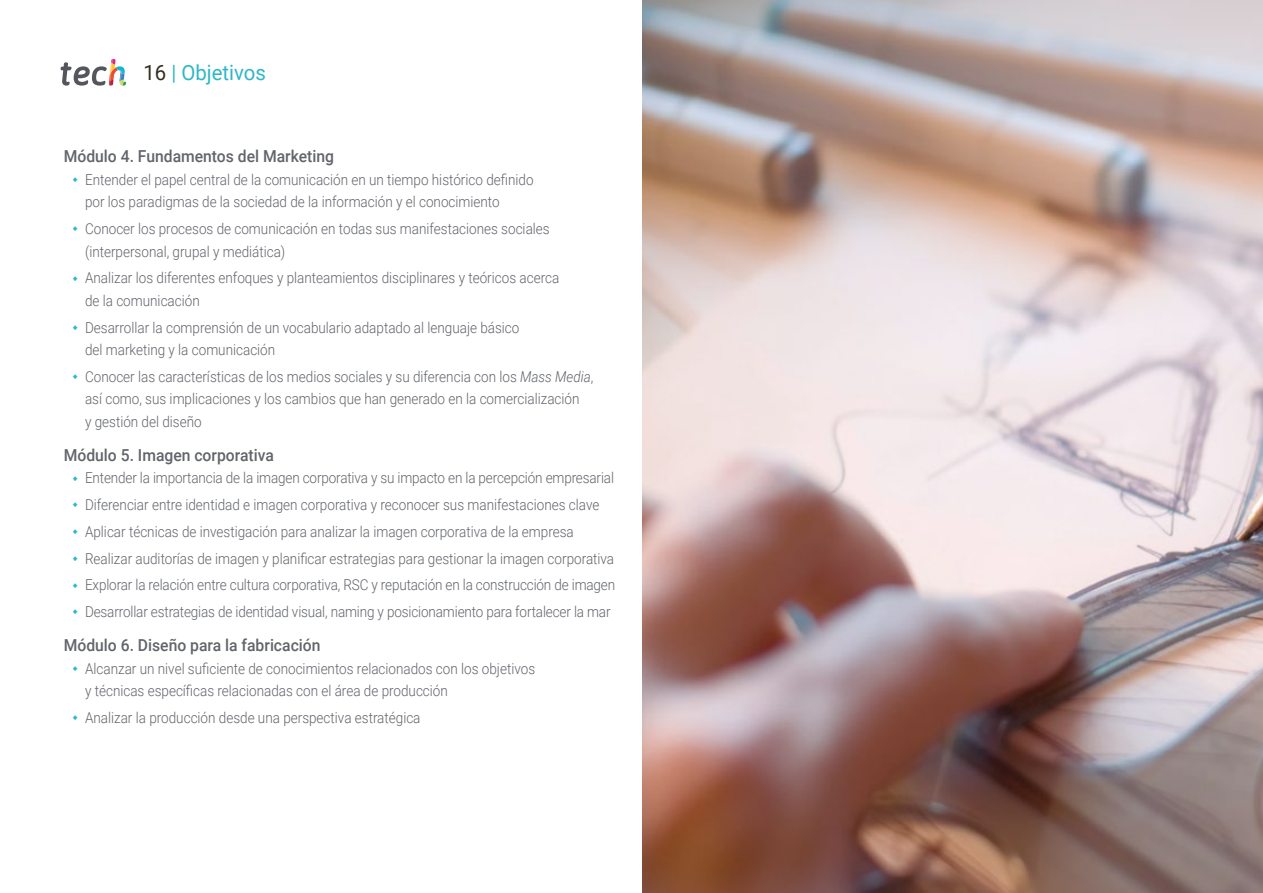
<style>
.page{position:relative;width:1263px;height:893px;background:#fff}
.page>*{position:absolute;margin:0;border:0;box-sizing:border-box;transform-origin:0 0}
.t1{font:21px "Roboto";color:#2db8c5}
.t2{font:500 16.5px "Roboto";color:#61646a;scale:.95 1}
.t3{font:300 15px/22.5px "Roboto";color:#61646a;scale:.9 1}
.s1{color:#312e20}
.s2{font-style:italic}
</style>
<div class="page">
<svg style="left:61px;top:59px;width:65px;height:27px"></svg>
<img style="left:642px;top:0;width:621px;height:893px">
<h1 class="t1" style="left:144px;top:57px;width:124px"><span class="s1">16</span> | Objetivos</h1>
<p class="t2" style="left:64px;top:145px;width:286px">Módulo 4. Fundamentos del Marketing</p>
<p class="t3" style="left:85px;top:168px;width:500px">Entender el papel central de la comunicación en un tiempo histórico definido por los paradigmas de la sociedad de la información y el conocimiento</p>
<p class="t3" style="left:85px;top:217px;width:518px">Conocer los procesos de comunicación en todas sus manifestaciones sociales (interpersonal, grupal y mediática)</p>
<p class="t3" style="left:85px;top:266px;width:528px">Analizar los diferentes enfoques y planteamientos disciplinares y teóricos acerca de la comunicación</p>
<p class="t3" style="left:85px;top:315px;width:484px">Desarrollar la comprensión de un vocabulario adaptado al lenguaje básico del marketing y la comunicación</p>
<p class="t3" style="left:85px;top:365px;width:566px">Conocer las características de los medios sociales y su diferencia con los <span class="s2">Mass Media</span>, así como, sus implicaciones y los cambios que han generado en la comercialización<br>y gestión del diseño</p>
<p class="t2" style="left:64px;top:444px;width:223px">Módulo 5. Imagen corporativa</p>
<p class="t3" style="left:85px;top:464px;width:590px;line-height:26.7px">Entender la importancia de la imagen corporativa y su impacto en la percepción empresarial Diferenciar entre identidad e imagen corporativa y reconocer sus manifestaciones clave Aplicar técnicas de investigación para analizar la imagen corporativa de la empresa Realizar auditorías de imagen y planificar estrategias para gestionar la imagen corporativa Explorar la relación entre cultura corporativa, RSC y reputación en la construcción de imagen Desarrollar estrategias de identidad visual, naming y posicionamiento para fortalecer la mar</p>
<p class="t2" style="left:64px;top:634px;width:272px">Módulo 6. Diseño para la fabricación</p>
<p class="t3" style="left:85px;top:657px;width:502px">Alcanzar un nivel suficiente de conocimientos relacionados con los objetivos y técnicas específicas relacionadas con el área de producción</p>
<p class="t3" style="left:85px;top:706px;width:374px">Analizar la producción desde una perspectiva estratégica</p>
</div>
